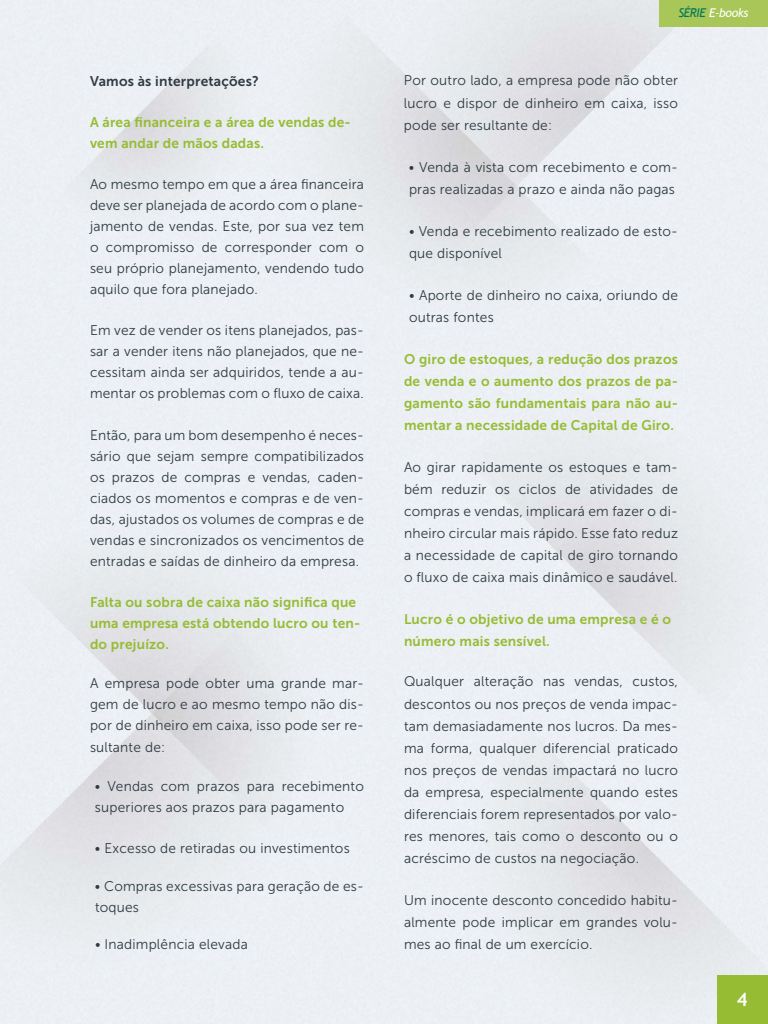
<style>
.page{position:relative;width:768px;height:1024px;background:#fff}
.page>*{position:absolute;margin:0;border:0;box-sizing:border-box;transform-origin:0 0}
.t1{font:700 18.6px "Trebuchet MS";color:#fff}
.t2{font:14px/21.1px "Museo Sans 300";letter-spacing:.015em;color:#2e3b42;text-align:justify}
.t3{font:14px/22px "Museo Sans 700";letter-spacing:.015em;color:#96bc33}
.t4{font:14px "Museo Sans 700";letter-spacing:.015em;color:#2e3b42}
.t5{font:italic 12.1px "Trebuchet MS";letter-spacing:-.03em;color:#fff}
.s1{color:#00795d}
</style>
<div class="page">
<img style="left:0;top:0;width:768px;height:1024px">
<div style="left:717px;top:975px;width:51px;height:49px;background:#96bc33"></div>
<div style="left:660px;top:0;width:108px;height:26px;background:#a9c658"></div>
<p class="t4" style="left:90px;top:73px;width:170px">Vamos às interpretações?</p>
<p class="t3" style="left:90px;top:111px;width:262px;line-height:21.1px">A área financeira e a área de vendas de&shy;vem andar de mãos dadas.</p>
<p class="t2" style="left:90px;top:173px;width:276px">Ao mesmo tempo em que a área financeira deve ser planejada de acordo com o plane&shy;jamento de vendas. Este, por sua vez tem o compromisso de corresponder com o seu próprio planejamento, vendendo tudo aquilo que fora planejado.</p>
<p class="t2" style="left:90px;top:320px;width:276px">Em vez de vender os itens planejados, pas&shy;sar a vender itens não planejados, que ne&shy;cessitam ainda ser adquiridos, tende a au&shy;mentar os problemas com o fluxo de caixa.</p>
<p class="t2" style="left:90px;top:424px;width:276px">Então, para um bom desempenho é neces&shy;sário que sejam sempre compatibilizados os prazos de compras e vendas, caden&shy;ciados os momentos e compras e de ven&shy;das, ajustados os volumes de compras e de vendas e sincronizados os vencimentos de entradas e saídas de dinheiro da empresa.</p>
<p class="t3" style="left:90px;top:592px;width:272px;line-height:21.1px">Falta ou sobra de caixa não significa que uma empresa está obtendo lucro ou ten&shy;do prejuízo.</p>
<p class="t2" style="left:90px;top:673px;width:276px">A empresa pode obter uma grande mar&shy;gem de lucro e ao mesmo tempo não dis&shy;por de dinheiro em caixa, isso pode ser re&shy;sultante de:</p>
<p class="t2" style="left:95px;top:775px;width:270px">• Vendas com prazos para recebimento superiores aos prazos para pagamento</p>
<p class="t2" style="left:95px;top:838px;width:256px">• Excesso de retiradas ou investimentos</p>
<p class="t2" style="left:95px;top:876px;width:271px">• Compras excessivas para geração de es&shy;toques</p>
<p class="t2" style="left:95px;top:934px;width:154px">• Inadimplência elevada</p>
<p class="t5" style="left:678px;top:6px;width:72px"><span class="s1">SÉRIE</span> E-books</p>
<p class="t2" style="left:404px;top:70px;width:276px;line-height:22.1px">Por outro lado, a empresa pode não obter lucro e dispor de dinheiro em caixa, isso pode ser resultante de:</p>
<p class="t2" style="left:409px;top:156px;width:271px;line-height:22.1px">• Venda à vista com recebimento e com&shy;pras realizadas a prazo e ainda não pagas</p>
<p class="t2" style="left:409px;top:220px;width:271px;line-height:22.1px">• Venda e recebimento realizado de esto&shy;que disponível</p>
<p class="t2" style="left:409px;top:284px;width:271px;line-height:22px">• Aporte de dinheiro no caixa, oriundo de outras fontes</p>
<p class="t3" style="left:404px;top:348px;width:276px;text-align:justify">O giro de estoques, a redução dos prazos de venda e o aumento dos prazos de pa&shy;gamento são fundamentais para não au&shy;mentar a necessidade de Capital de Giro.</p>
<p class="t2" style="left:404px;top:456px;width:276px;line-height:22px">Ao girar rapidamente os estoques e tam&shy;bém reduzir os ciclos de atividades de compras e vendas, implicará em fazer o di&shy;nheiro circular mais rápido. Esse fato reduz a necessidade de capital de giro tornando o fluxo de caixa mais dinâmico e saudável.</p>
<p class="t3" style="left:404px;top:609px;width:269px">Lucro é o objetivo de uma empresa e é o número mais sensível.</p>
<p class="t2" style="left:404px;top:671px;width:276px;line-height:22px">Qualquer alteração nas vendas, custos, descontos ou nos preços de venda impac&shy;tam demasiadamente nos lucros. Da mes&shy;ma forma, qualquer diferencial praticado nos preços de vendas impactará no lucro da empresa, especialmente quando estes diferenciais forem representados por valo&shy;res menores, tais como o desconto ou o acréscimo de custos na negociação.</p>
<p class="t2" style="left:404px;top:889px;width:276px;line-height:22px">Um inocente desconto concedido habitu&shy;almente pode implicar em grandes volu&shy;mes ao final de um exercício.</p>
<h1 class="t1" style="left:737px;top:988px;width:12px">4</h1>
</div>
